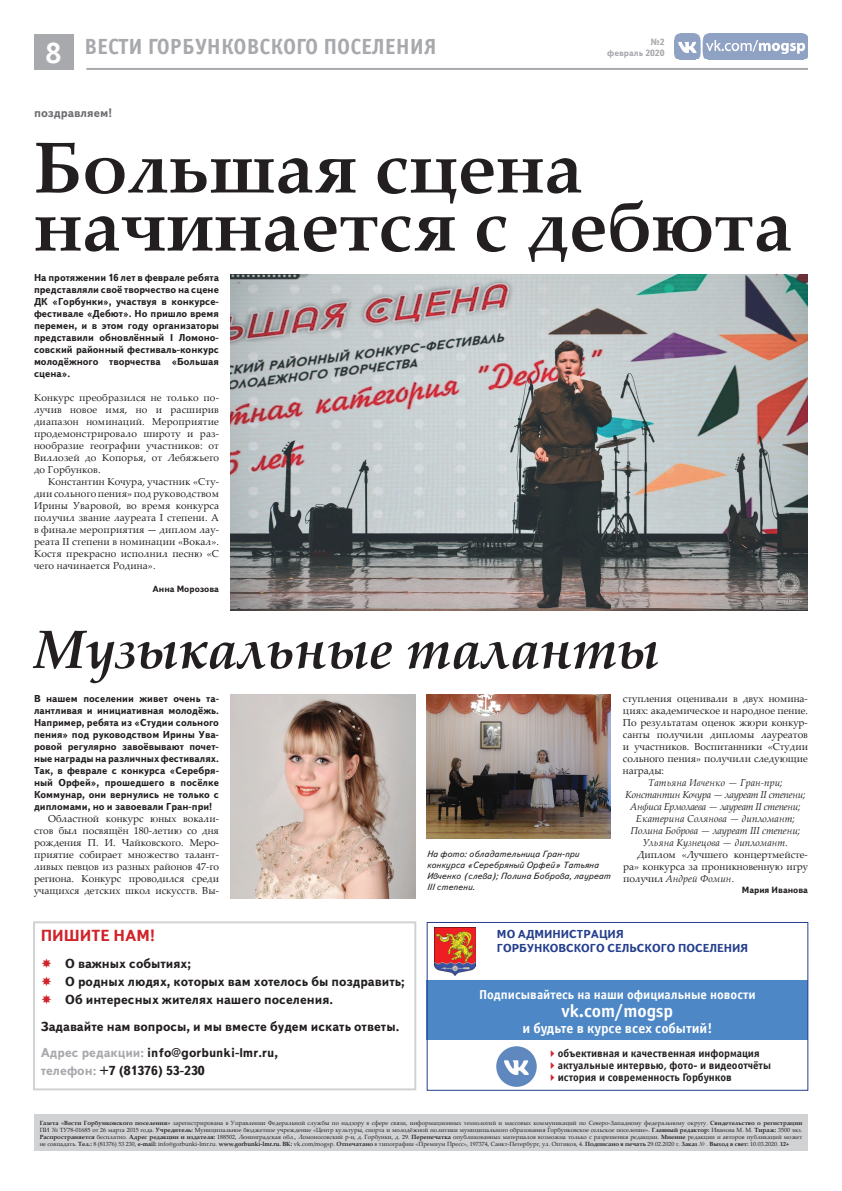
<style>
.page{position:relative;width:842px;height:1191px;background:#fff}
.page>*{position:absolute;margin:0;border:0;box-sizing:border-box;transform-origin:0 0}
.t1{font:700 72px/58px "Palatino Linotype";color:#231f20}
.t2{font:italic 700 54px "Palatino Linotype";color:#231f20}
.t3{font:700 30px "Officina Sans C";color:#fff}
.t4{font:700 22px "Officina Sans C";color:#a8a9ad}
.t5{font:700 18px "Officina Sans C";color:#fff}
.t6{font:700 16px "Text Book C";color:#d1232a}
.t7{font:700 14px "Officina Sans C";color:#fff}
.t8{font:700 13px/18px "Text Book C";color:#231f20}
.t9{font:700 13px "Officina Sans C";color:#fff}
.t10{font:700 12px "Text Book C";color:#6c6d70}
.t11{font:700 11.5px/14px "Text Book C";color:#253f8e}
.t12{font:700 11px "Officina Sans C";color:#231f20}
.t13{font:10px/12px "Palatino Linotype";color:#231f20;text-align:justify}
.t14{font:700 10px/12px "Text Book C";color:#231f20;text-align:justify}
.t15{font:italic 10px/12px "Palatino Linotype";letter-spacing:-.01em;color:#231f20;text-align:center}
.t16{font:italic 9px/11px "Text Book C";letter-spacing:.01em;color:#231f20}
.t17{font:700 9px "Text Book C";color:#231f20}
.t18{font:700 9px "Text Book C";color:#a8a9ad}
.t19{font:6px/7px "Palatino Linotype";color:#231f20;text-align:justify}
.s1{color:#a8a9ad}
.s2{font-style:italic}
.s3{color:#d1232a}
.s4{font-weight:700}
</style>
<div class="page">
<img style="left:675px;top:34px;width:133px;height:26px">
<div style="left:34px;top:34px;width:39px;height:36px;background:#a8a9ad"></div>
<hr style="left:86px;top:68px;width:722px;height:2px;background:#a8a9ad">
<div style="left:34px;top:1114px;width:774px;height:37px;background:#d1d2d4"></div>
<div style="left:427px;top:980px;width:381px;height:60px;background:#4d87c6"></div>
<img style="left:435px;top:927px;width:40px;height:48px">
<img style="left:496px;top:1046px;width:41px;height:41px">
<div style="left:427px;top:922px;width:381px;height:168px;border:1px solid #253f8e"></div>
<img style="left:230px;top:694px;width:185px;height:204px">
<img style="left:230px;top:274px;width:578px;height:336px">
<div style="left:33px;top:921px;width:383px;height:169px;border:2px solid #d1d2d4"></div>
<img style="left:427px;top:694px;width:183px;height:144px">
<h3 class="t4" style="left:84px;top:34px;width:354px">ВЕСТИ ГОРБУНКОВСКОГО ПОСЕЛЕНИЯ</h3>
<p class="t18" style="left:651px;top:37px;width:15px">№2</p>
<h3 class="t3" style="left:45px;top:36px;width:18px">8</h3>
<h3 class="t3" style="left:45px;top:36px;width:18px">4</h3>
<p class="t18" style="left:607px;top:48px;width:59px">февраль 2020</p>
<p class="t10" style="left:34px;top:106px;width:80px">поздравляем!</p>
<h1 class="t1" style="left:34px;top:136px;width:760px">Большая сцена начинается с дебюта</h1>
<p class="t14" style="left:34px;top:271px;width:186px">На протяжении 16 лет в феврале ребята представляли своё творчество на сцене ДК «Горбунки», участвуя в конкурсе&shy;фестивале «Дебют». Но пришло время перемен, и в этом году организаторы представили обновлённый I Ломоно&shy;совский районный фестиваль-конкурс молодёжного творчества «Большая сцена».</p>
<p class="t13" style="left:34px;top:391px;width:187px">Конкурс преобразился не только по&shy;лучив новое имя, но и расширив диапазон номинаций. Мероприятие продемонстрировало широту и раз&shy;нообразие географии участников: от Виллозей до Копорья, от Лебяжьего до Горбунков.</p>
<p class="t13" style="left:34px;top:475px;width:187px;text-indent:14px">Константин Кочура, участник «Сту&shy;дии сольного пения» под руководством Ирины Уваровой, во время конкурса получил звание лауреата I степени. А в финале мероприятия — диплом лау&shy;реата II степени в номинации «Вокал».<br>Костя прекрасно исполнил песню «С чего начинается Родина».</p>
<p class="t17" style="left:152px;top:584px;width:68px">Анна Морозова</p>
<h2 class="t2" style="left:34px;top:611px;width:627px">Музыкальные таланты</h2>
<p class="t14" style="left:34px;top:692px;width:186px">В нашем поселении живет очень та&shy;лантливая и инициативная молодёжь.<br>Например, ребята из «Студии сольного пения» под руководством Ирины Ува&shy;ровой регулярно завоёвывают почет&shy;ные награды на различных фестивалях.<br>Так, в феврале с конкурса «Серебря&shy;ный Орфей», прошедшего в посёлке Коммунар, они вернулись не только с дипломами, но и завоевали Гран-при!</p>
<p class="t13" style="left:34px;top:812px;width:186px;text-indent:14px">Областной конкурс юных вокали&shy;стов был посвящён 180-летию со дня рождения П. И. Чайковского. Меро&shy;приятие собирает множество талант&shy;ливых певцов из разных районов 47-го региона. Конкурс проводился среди учащихся детских школ искусств. Вы-</p>
<h3 class="t6" style="left:41px;top:926px;width:116px">ПИШИТЕ НАМ!</h3>
<h3 class="t8" style="left:65px;top:954px;width:341px">О важных событиях;<br>О родных людях, которых вам хотелось бы поздравить;<br>Об интересных жителях нашего поселения.</h3>
<h3 class="t8" style="left:41px;top:1012px;width:360px;line-height:26.5px">Задавайте нам вопросы, и мы вместе будем искать ответы.<br><span class="s1">Адрес редакции:</span> info@gorbunki-lmr.ru,</h3>
<h3 class="t8" style="left:41px;top:1061px;width:166px"><span class="s1">телефон:</span> +7 (81376) 53-230</h3>
<p class="t16" style="left:427px;top:848px;width:185px">На фото: обладательница Гран-при конкурса «Серебряный Орфей» Татьяна<br>Ивченко (слева); Полина Боброва, лауреат<br>III степени.</p>
<p class="t13" style="left:623px;top:692px;width:186px">ступления оценивали в двух номина&shy;циях: академическое и народное пение.<br>По результатам оценок жюри конкур&shy;санты получили дипломы лауреатов и участников. Воспитанники «Студии сольного пения» получили следующие награды:</p>
<p class="t15" style="left:625px;top:776px;width:182px">Татьяна Ивченко — Гран-при; Константин Кочура — лауреат II степени; Анфиса Ермолаева — лауреат II степени; Екатерина Солянова — дипломант; Полина Боброва — лауреат III степени; Ульяна Кузнецова — дипломант.</p>
<p class="t13" style="left:623px;top:848px;width:186px;text-indent:14px">Диплом «Лучшего концертмейсте&shy;ра» конкурса за проникновенную игру получил <span class="s2">Андрей Фомин</span>.</p>
<p class="t17" style="left:742px;top:884px;width:68px">Мария Иванова</p>
<p class="t11" style="left:497px;top:926px;width:253px">МО АДМИНИСТРАЦИЯ<br>ГОРБУНКОВСКОГО СЕЛЬСКОГО ПОСЕЛЕНИЯ</p>
<h3 class="t9" style="left:479px;top:987px;width:278px">Подписывайтесь на наши официальные новости</h3>
<h3 class="t5" style="left:561px;top:1000px;width:113px">vk.com/mogsp</h3>
<h3 class="t7" style="left:522px;top:1020px;width:191px">и будьте в курсе всех событий!</h3>
<p class="t12" style="left:547px;top:1047px;width:214px"><span class="s3">✔</span>объективная и качественная информация</p>
<p class="t12" style="left:547px;top:1059px;width:226px"><span class="s3">✔</span>актуальные интервью, фото- и видеоотчёты</p>
<p class="t12" style="left:547px;top:1071px;width:187px"><span class="s3">✔</span>история и современность Горбунков</p>
<p class="t19" style="left:40px;top:1118px;width:764px"><span class="s4">Газета «Вести Горбунковского поселения»</span> зарегистрирована в Управлении Федеральной службы по надзору в сфере связи, информационных технологий и массовых коммуникаций по Северо-Западному федеральному округу. <span class="s4">Свидетельство о регистрации </span>ПИ № ТУ78-01685 от 26 марта 2015 года. <span class="s4">Учредитель:</span> Муниципальное бюджетное учреждение «Центр культуры, спорта и молодёжной политики муниципального образования Горбунковское сельское поселение». <span class="s4">Главный редактор:</span> Иванова М. М. <span class="s4">Тираж:</span> 3500 экз.<br><span class="s4">Распространяется</span> бесплатно. <span class="s4">Адрес редакции и издателя:</span> 188502, Ленинградская обл., Ломоносовский р-н, д. Горбунки, д. 29. <span class="s4">Перепечатка</span> опубликованных материалов возможна только с разрешения редакции. <span class="s4">Мнение</span> редакции и авторов публикаций может не совпадать. <span class="s4">Тел.:</span> 8 (81376) 53 230, <span class="s4">e-mail:</span> info@gorbunki-lmr.ru. <span class="s4">www.gorbunki-lmr.ru. ВК:</span> vk.com/mogsp. <span class="s4">Отпечатано</span> в типографии «Премиум Пресс», 197374, Санкт-Петербург, ул. Оптиков, 4. <span class="s4">Подписано в печать</span> 29.02.2020 г. <span class="s4">Заказ</span> <span class="s2">№ .</span> <span class="s4">Выход в свет:</span> 10.03.2020. <span class="s4">12+</span></p>
</div>
